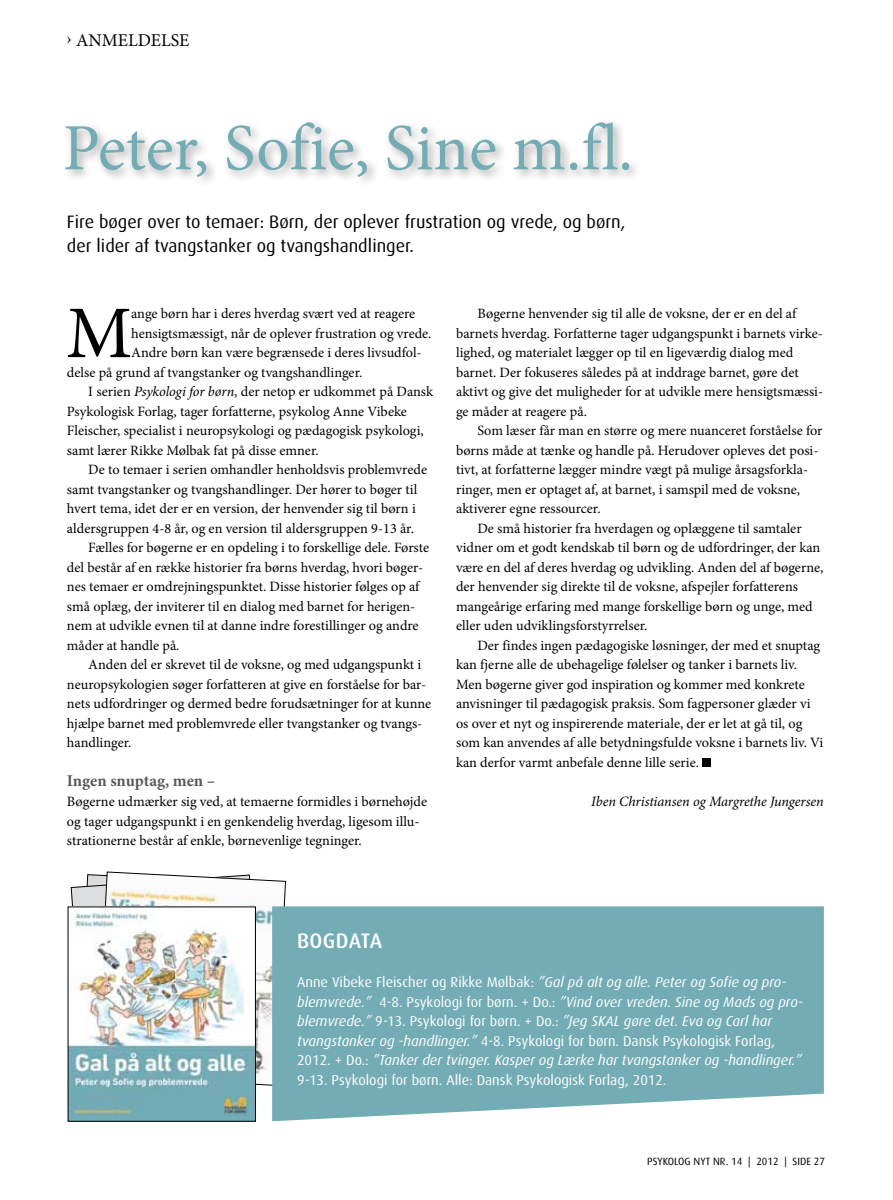
<style>
.page{position:relative;width:893px;height:1200px;background:#fff}
.page>*{position:absolute;margin:0;border:0;box-sizing:border-box;transform-origin:0 0}
.t1{font:74.25px "Minion Pro";color:#000}
.t2{font:66px "Minion Pro";color:#73acb5}
.t3{font:500 21px "Dax";color:#fff}
.t4{font:18px/24px "Dax";color:#000}
.t5{font:18px "Minion Pro";color:#000}
.t6{font:700 16.5px "Minion Pro";letter-spacing:-.005em;color:#58595b}
.t7{font:14.25px/19.5px "Minion Pro";color:#000}
.t8{font:italic 14.25px/19.5px "Dax";color:#fff}
.t9{font:italic 14.25px "Minion Pro";letter-spacing:-.005em;color:#000}
.t10{font:10.5px "Dax";color:#000}
.s1{font-style:italic}
.s2{font-style:normal}
</style>
<div class="page">
<svg style="left:71px;top:871px;width:215px;height:215px"></svg>
<div style="left:272px;top:906px;width:552px;height:214px;background:#73acb5"></div>
<div style="left:62px;top:118px;width:580px;height:71px;background:#000;opacity:.35"></div>
<div style="left:702px;top:758px;width:9px;height:8px;background:#000"></div>
<img style="left:70px;top:908px;width:184px;height:211px">
<p class="t5" style="left:67px;top:28px;width:124px">› ANMELDELSE</p>
<h2 class="t2" style="left:63px;top:104px;width:572px">Peter, Sofie, Sine m.fl.</h2>
<p class="t4" style="left:67px;top:210px;width:560px">Fire bøger over to temaer: Børn, der oplever frustration og vrede, og børn, der lider af tvangstanker og tvangshandlinger.</p>
<h1 class="t1" style="left:66px;top:283px;width:68px">M</h1>
<p class="t7" style="left:131px;top:304px;width:286px">ange børn har i deres hverdag svært ved at reagere</p>
<p class="t7" style="left:131px;top:323px;width:302px">hensigtsmæssigt, når de oplever frustration og vrede.</p>
<p class="t7" style="left:131px;top:343px;width:292px">Andre børn kan være begrænsede i deres livsudfol-</p>
<p class="t7" style="left:67px;top:362px;width:297px">delse på grund af tvangstanker og tvangshandlinger.</p>
<p class="t7" style="left:88px;top:382px;width:346px">I serien <span class="s1">Psykologi for børn</span>, der netop er udkommet på Dansk</p>
<p class="t7" style="left:67px;top:401px;width:342px">Psykologisk Forlag, tager forfatterne, psykolog Anne Vibeke</p>
<p class="t7" style="left:67px;top:421px;width:358px">Fleischer, specialist i neuropsykologi og pædagogisk psykologi,</p>
<p class="t7" style="left:67px;top:440px;width:253px">samt lærer Rikke Mølbak fat på disse emner.</p>
<p class="t7" style="left:88px;top:460px;width:340px">De to temaer i serien omhandler henholdsvis problemvrede</p>
<p class="t7" style="left:67px;top:479px;width:352px">samt tvangstanker og tvangshandlinger. Der hører to bøger til</p>
<p class="t7" style="left:67px;top:499px;width:350px">hvert tema, idet der er en version, der henvender sig til børn i</p>
<p class="t7" style="left:67px;top:518px;width:348px">aldersgruppen 4-8 år, og en version til aldersgruppen 9-13 år.</p>
<p class="t7" style="left:88px;top:538px;width:342px">Fælles for bøgerne er en opdeling i to forskellige dele. Første</p>
<p class="t7" style="left:67px;top:557px;width:358px">del består af en række historier fra børns hverdag, hvori bøger-</p>
<p class="t7" style="left:67px;top:577px;width:354px">nes temaer er omdrejningspunktet. Disse historier følges op af</p>
<p class="t7" style="left:67px;top:596px;width:350px">små oplæg, der inviterer til en dialog med barnet for herigen-</p>
<p class="t7" style="left:67px;top:616px;width:353px">nem at udvikle evnen til at danne indre forestillinger og andre</p>
<p class="t7" style="left:67px;top:635px;width:114px">måder at handle på.</p>
<p class="t7" style="left:88px;top:655px;width:334px">Anden del er skrevet til de voksne, og med udgangspunkt i</p>
<p class="t7" style="left:67px;top:674px;width:361px">neuropsykologien søger forfatteren at give en forståelse for bar-</p>
<p class="t7" style="left:67px;top:694px;width:366px">nets udfordringer og dermed bedre forudsætninger for at kunne</p>
<p class="t7" style="left:67px;top:713px;width:357px">hjælpe barnet med problemvrede eller tvangstanker og tvangs-</p>
<p class="t7" style="left:67px;top:732px;width:66px">handlinger.</p>
<p class="t6" style="left:67px;top:769px;width:150px">Ingen snuptag, men –</p>
<p class="t7" style="left:67px;top:791px;width:362px">Bøgerne udmærker sig ved, at temaerne formidles i børnehøjde og tager udgangspunkt i en genkendelig hverdag, ligesom illu&shy;strationerne består af enkle, børnevenlige tegninger.</p>
<p class="t7" style="left:456px;top:304px;width:369px;text-indent:21px">Bøgerne henvender sig til alle de voksne, der er en del af barnets hverdag. Forfatterne tager udgangspunkt i barnets virke&shy;lighed, og materialet lægger op til en ligeværdig dialog med barnet. Der fokuseres således på at inddrage barnet, gøre det aktivt og give det muligheder for at udvikle mere hensigtsmæssi&shy;ge måder at reagere på.</p>
<p class="t7" style="left:456px;top:421px;width:368px;text-indent:21px">Som læser får man en større og mere nuanceret forståelse for børns måde at tænke og handle på. Herudover opleves det posi&shy;tivt, at forfatterne lægger mindre vægt på mulige årsagsforkla&shy;ringer, men er optaget af, at barnet, i samspil med de voksne, aktiverer egne ressourcer.</p>
<p class="t7" style="left:456px;top:518px;width:369px;text-indent:21px">De små historier fra hverdagen og oplæggene til samtaler vidner om et godt kendskab til børn og de udfordringer, der kan være en del af deres hverdag og udvikling. Anden del af bøgerne, der henvender sig direkte til de voksne, afspejler forfatterens mangeårige erfaring med mange forskellige børn og unge, med eller uden udviklingsforstyrrelser.</p>
<p class="t7" style="left:456px;top:635px;width:369px;text-indent:21px">Der findes ingen pædagogiske løsninger, der med et snuptag kan fjerne alle de ubehagelige følelser og tanker i barnets liv.<br>Men bøgerne giver god inspiration og kommer med konkrete anvisninger til pædagogisk praksis. Som fagpersoner glæder vi os over et nyt og inspirerende materiale, der er let at gå til, og som kan anvendes af alle betydningsfulde voksne i barnets liv. Vi kan derfor varmt anbefale denne lille serie.</p>
<p class="t9" style="left:591px;top:791px;width:234px">Iben Christiansen og Margrethe Jungersen</p>
<h3 class="t3" style="left:297px;top:928px;width:64px">BOGDATA</h3>
<p class="t8" style="left:297px;top:972px;width:507px"><span class="s2">Anne Vibeke Fleischer og Rikke Mølbak:</span> ”Gal på alt og alle. Peter og Sofie og pro&shy;blemvrede.” <span class="s2">4-8. Psykologi for børn. + Do.:</span> ”Vind over vreden. Sine og Mads og pro&shy;blemvrede.” <span class="s2">9-13. Psykologi for børn. + Do.:</span> ”Jeg SKAL gøre det. Eva og Carl har tvangstanker og -handlinger.” <span class="s2">4-8. Psykologi for børn. Dansk Psykologisk Forlag, 2012. + Do.:</span> ”Tanker der tvinger. Kasper og Lærke har tvangstanker og -handlinger.” <span class="s2">9-13. Psykologi for børn. Alle: Dansk Psykologisk Forlag, 2012.</span></p>
<p class="t10" style="left:647px;top:1154px;width:179px">PSYKOLOG NYT NR. 14 | 2012 | SIDE 27</p>
</div>
